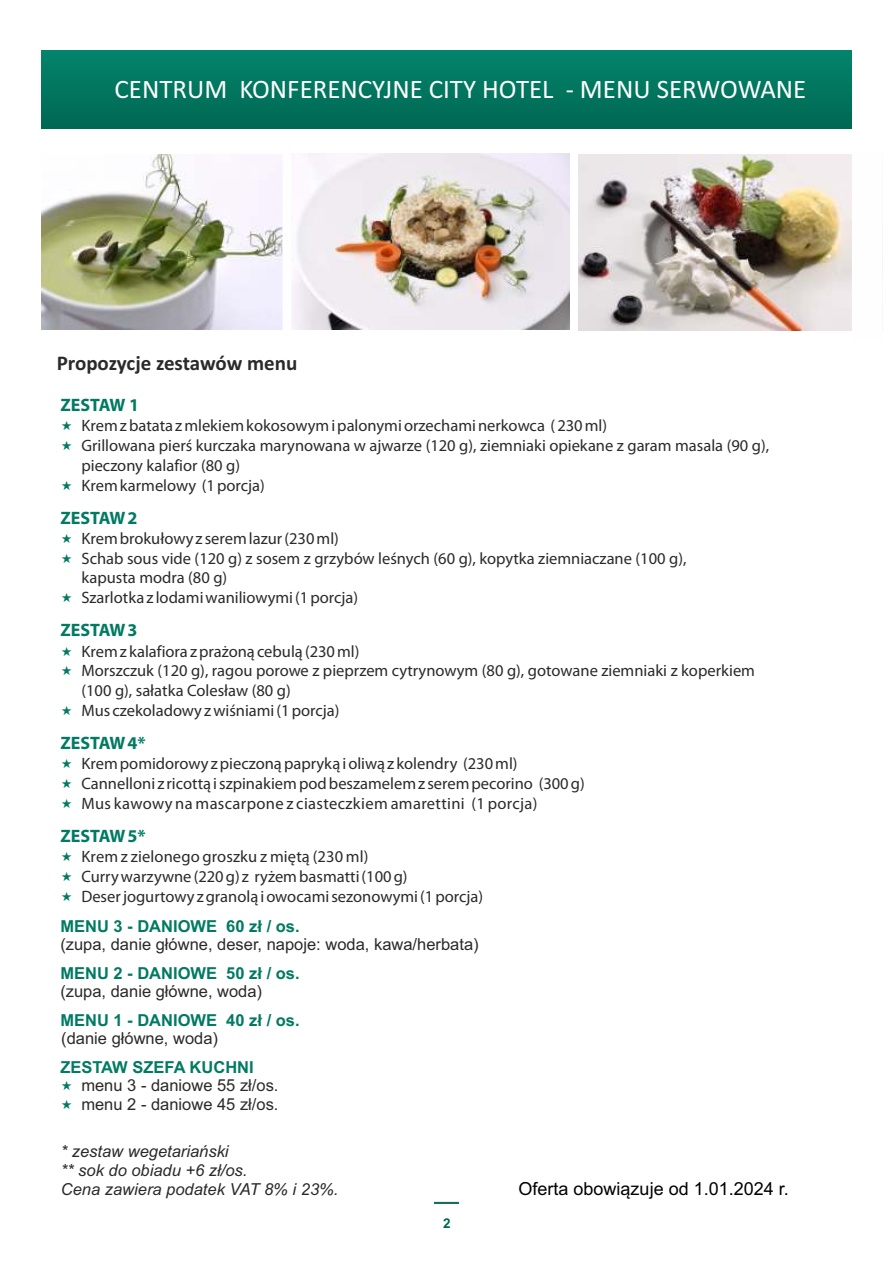
<style>
.page{position:relative;width:893px;height:1263px;background:#fff}
.page>*{position:absolute;margin:0;border:0;box-sizing:border-box;transform-origin:0 0}
.t1{font:26.85px "Calibri";color:#fefefe}
.t2{font:700 21px "Calibri";color:#2b2a29}
.t3{font:700 18px "Myriad Pro";color:#007a62}
.t4{font:18px "Arial";color:#000}
.t5{font:16.5px/19.8px "Myriad Pro";color:#2b2a29}
.t6{font:16.5px/18.5px "Arial";color:#2b2a29}
.t7{font:700 16.5px "Arial";color:#007a62}
.t8{font:italic 16.5px/19px "Arial";color:#2b2a29}
.t9{font:700 13.5px "Arial";color:#006752}
</style>
<div class="page">
<div style="left:41px;top:50px;width:810px;height:79px;background:linear-gradient(to right,#02765f,#02765f)"></div>
<hr style="left:434px;top:1202px;width:25px;height:2px;background:#156f5c">
<img style="left:42px;top:154px;width:240px;height:175px">
<img style="left:292px;top:154px;width:277px;height:176px">
<svg style="left:282px;top:227px;width:1px;height:103px"></svg>
<img style="left:579px;top:155px;width:273px;height:176px">
<svg style="left:882px;top:236px;width:1px;height:29px"></svg>
<h1 class="t1" style="left:115px;top:78px;width:693px">CENTRUM KONFERENCYJNE CITY HOTEL - MENU SERWOWANE</h1>
<p class="t2" style="left:57px;top:355px;width:242px">Propozycje zestawów menu</p>
<p class="t3" style="left:60px;top:397px;width:80px">ZESTAW 1</p>
<p class="t5" style="left:81px;top:417px;width:689px">Krem z batata z mlekiem kokosowym i palonymi orzechami nerkowca ( 230 ml)<br>Grillowana pierś kurczaka marynowana w ajwarze (120 g), ziemniaki opiekane z garam masala (90 g), pieczony kalafior (80 g)<br>Krem karmelowy (1 porcja)</p>
<p class="t3" style="left:60px;top:510px;width:79px">ZESTAW 2</p>
<p class="t5" style="left:81px;top:530px;width:607px">Krem brokułowy z serem lazur (230 ml)<br>Schab sous vide (120 g) z sosem z grzybów leśnych (60 g), kopytka ziemniaczane (100 g), kapusta modra (80 g)<br>Szarlotka z lodami waniliowymi (1 porcja)</p>
<p class="t3" style="left:60px;top:623px;width:79px">ZESTAW 3</p>
<p class="t5" style="left:81px;top:643px;width:675px">Krem z kalafiora z prażoną cebulą (230 ml)<br>Morszczuk (120 g), ragou porowe z pieprzem cytrynowym (80 g), gotowane ziemniaki z koperkiem (100 g), sałatka Colesław (80 g)<br>Mus czekoladowy z wiśniami (1 porcja)</p>
<p class="t3" style="left:60px;top:736px;width:87px">ZESTAW 4*</p>
<p class="t5" style="left:81px;top:755px;width:505px">Krem pomidorowy z pieczoną papryką i oliwą z kolendry (230 ml)<br>Cannelloni z ricottą i szpinakiem pod beszamelem z serem pecorino (300 g)<br>Mus kawowy na mascarpone z ciasteczkiem amarettini (1 porcja)</p>
<p class="t3" style="left:60px;top:829px;width:87px">ZESTAW 5*</p>
<p class="t5" style="left:81px;top:848px;width:403px">Krem z zielonego groszku z miętą (230 ml)<br>Curry warzywne (220 g) z ryżem basmatti (100 g)<br>Deser jogurtowy z granolą i owocami sezonowymi (1 porcja)</p>
<p class="t7" style="left:60px;top:920px;width:241px">MENU 3 - DANIOWE 60 zł / os.</p>
<p class="t6" style="left:60px;top:937px;width:420px">(zupa, danie główne, deser, napoje: woda, kawa/herbata)</p>
<p class="t7" style="left:60px;top:967px;width:241px">MENU 2 - DANIOWE 50 zł / os.</p>
<p class="t6" style="left:60px;top:984px;width:203px">(zupa, danie główne, woda)</p>
<p class="t7" style="left:60px;top:1014px;width:241px">MENU 1 - DANIOWE 40 zł / os.</p>
<p class="t6" style="left:61px;top:1031px;width:158px">(danie główne, woda)</p>
<p class="t7" style="left:60px;top:1061px;width:195px">ZESTAW SZEFA KUCHNI</p>
<p class="t6" style="left:81px;top:1077px;width:199px">menu 3 - daniowe 55 zł/os. menu 2 - daniowe 45 zł/os.</p>
<p class="t8" style="left:61px;top:1143px;width:279px">* zestaw wegetariański<br>** sok do obiadu +6 zł/os.<br>Cena zawiera podatek VAT 8% i 23%.</p>
<p class="t9" style="left:443px;top:1218px;width:9px">2</p>
<p class="t4" style="left:519px;top:1182px;width:272px">Oferta obowiązuje od 1.01.2024 r.</p>
</div>
